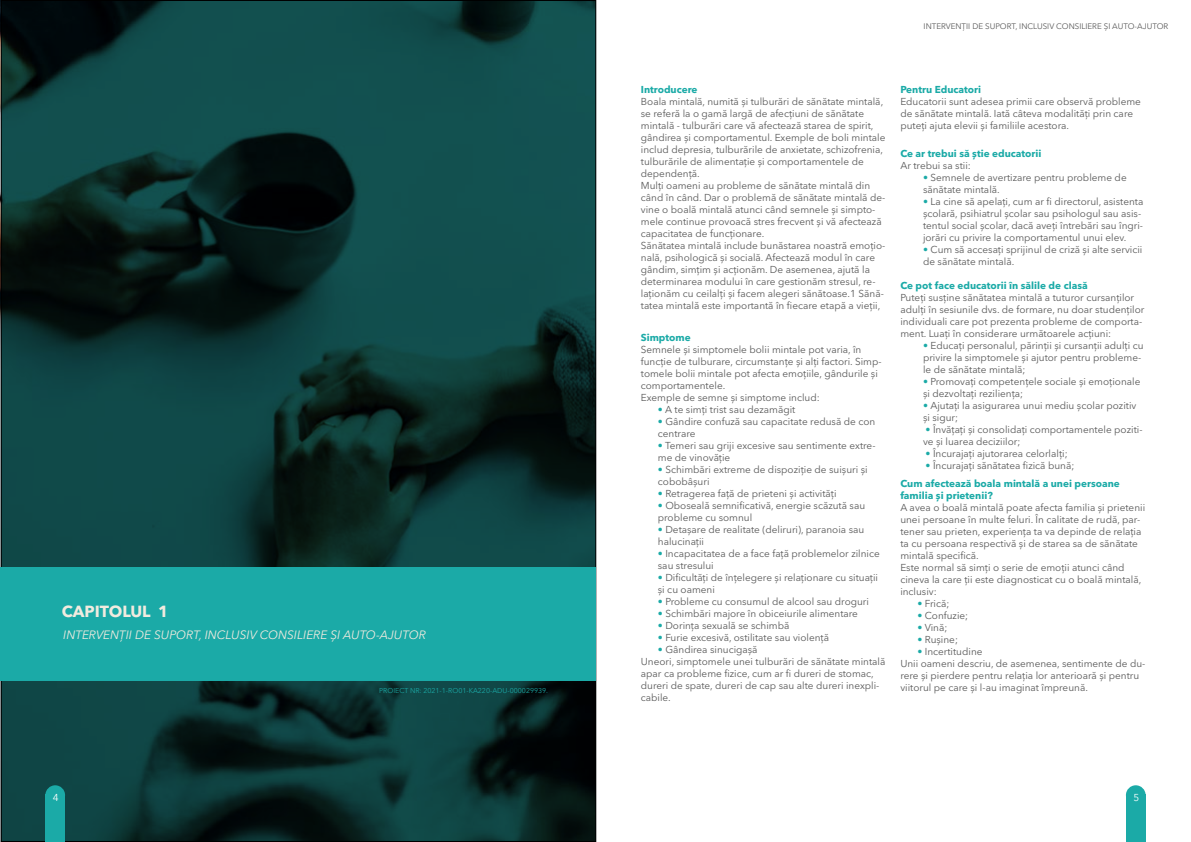
<style>
.page{position:relative;width:1191px;height:842px;background:#fff}
.page>*{position:absolute;margin:0;border:0;box-sizing:border-box;transform-origin:0 0}
.t1{font:700 16px "Avenir Next LT Pro";color:#f2ebdf}
.t2{font:italic 12px "Avenir Next LT Pro";color:#f2ebdf}
.t3{font:10px/12px "Avenir Next LT Pro";color:#595959}
.t4{font:700 10px/18px "Avenir Next LT Pro";color:#1baaa7}
.t5{font:10px "Avenir Next LT Pro";color:#fff}
.t6{font:8px "Avenir Next LT Pro";color:#595959}
.t7{font:7px "Avenir Next LT Pro";color:#1baaa7}
.s1{color:#1baaa7}
.s2{font-weight:400}
.s3{font-weight:400;color:#595959}
</style>
<div class="page">
<div style="left:1125px;top:785px;width:20px;height:20px;background:#1baaa7;border-radius:50%"></div>
<div style="left:1125px;top:794px;width:20px;height:48px;background:#1baaa7"></div>
<svg style="left:3px;top:2px;width:591px;height:838px;background:#0c3836"></svg>
<div style="left:45px;top:785px;width:20px;height:20px;background:#1baaa7;border-radius:50%"></div>
<div style="left:45px;top:794px;width:20px;height:48px;background:#1baaa7"></div>
<div style="left:0;top:567px;width:595px;height:113px;background:#1baaa7"></div>
<h1 class="t1" style="left:62px;top:602px;width:108px">CAPITOLUL 1</h1>
<h1 class="t1" style="left:61px;top:607px;width:76px">CHAPTER</h1>
<p class="t2" style="left:63px;top:628px;width:364px">INTERVENȚII DE SUPORT, INCLUSIV CONSILIERE ȘI AUTO-AJUTOR</p>
<p class="t5" style="left:42px;top:792px;width:18px">4 4</p>
<p class="t7" style="left:379px;top:687px;width:170px">PROIECT NR: 2021-1-RO01-KA220-ADU-000029939.</p>
<p class="t6" style="left:923px;top:21px;width:246px">INTERVENȚII DE SUPORT, INCLUSIV CONSILIERE ȘI AUTO-AJUTOR</p>
<p class="t4" style="left:641px;top:80px;width:58px">Introducere</p>
<p class="t3" style="left:641px;top:95px;width:246px">Boala mintală, numită și tulburări de sănătate mintală, se referă la o gamă largă de afecțiuni de sănătate mintală - tulburări care vă afectează starea de spirit, gândirea și comportamentul. Exemple de boli mintale includ depresia, tulburările de anxietate, schizofrenia, tulburările de alimentație și comportamentele de dependență.<br>Mulți oameni au probleme de sănătate mintală din când în când. Dar o problemă de sănătate mintală de&shy;vine o boală mintală atunci când semnele și simpto&shy;mele continue provoacă stres frecvent și vă afectează capacitatea de funcționare.<br>Sănătatea mintală include bunăstarea noastră emoțio&shy;nală, psihologică și socială. Afectează modul în care gândim, simțim și acționăm. De asemenea, ajută la determinarea modului în care gestionăm stresul, re&shy;laționăm cu ceilalți și facem alegeri sănătoase.1 Sănă&shy;tatea mintală este importantă în fiecare etapă a vieții,</p>
<p class="t4" style="left:641px;top:328px;width:51px">Simptome</p>
<p class="t3" style="left:641px;top:343px;width:242px">Semnele și simptomele bolii mintale pot varia, în funcție de tulburare, circumstanțe și alți factori. Simp&shy;tomele bolii mintale pot afecta emoțiile, gândurile și comportamentele.<br>Exemple de semne și simptome includ:</p>
<p class="t3" style="left:658px;top:403px;width:139px"><span class="s1">•</span> A te simți trist sau dezamăgit</p>
<p class="t3" style="left:658px;top:415px;width:219px"><span class="s1">•</span> Gândire confuză sau capacitate redusă de con centrare</p>
<p class="t3" style="left:658px;top:439px;width:219px"><span class="s1">•</span> Temeri sau griji excesive sau sentimente extre&shy;me de vinovăție</p>
<p class="t3" style="left:658px;top:463px;width:211px"><span class="s1">•</span> Schimbări extreme de dispoziție de suișuri și cobobâșuri</p>
<p class="t3" style="left:658px;top:487px;width:180px"><span class="s1">•</span> Retragerea față de prieteni și activități</p>
<p class="t3" style="left:658px;top:499px;width:209px"><span class="s1">•</span> Oboseală semnificativă, energie scăzută sau probleme cu somnul</p>
<p class="t3" style="left:658px;top:523px;width:208px"><span class="s1">•</span> Detașare de realitate (deliruri), paranoia sau halucinații</p>
<p class="t3" style="left:658px;top:547px;width:223px"><span class="s1">•</span> Incapacitatea de a face față problemelor zilnice sau stresului</p>
<p class="t3" style="left:658px;top:571px;width:222px"><span class="s1">•</span> Dificultăți de înțelegere și relaționare cu situații și cu oameni</p>
<p class="t3" style="left:658px;top:595px;width:213px"><span class="s1">•</span> Probleme cu consumul de alcool sau droguri</p>
<p class="t3" style="left:658px;top:607px;width:202px"><span class="s1">•</span> Schimbări majore în obiceiurile alimentare</p>
<p class="t3" style="left:658px;top:619px;width:133px"><span class="s1">•</span> Dorința sexuală se schimbă</p>
<p class="t3" style="left:658px;top:631px;width:173px"><span class="s1">•</span> Furie excesivă, ostilitate sau violență</p>
<p class="t3" style="left:641px;top:643px;width:246px;text-indent:17px"><span class="s1">•</span> Gândirea sinucigașă<br>Uneori, simptomele unei tulburări de sănătate mintală apar ca probleme fizice, cum ar fi dureri de stomac, dureri de spate, dureri de cap sau alte dureri inexpli&shy;cabile.</p>
<p class="t4" style="left:900px;top:80px;width:82px">Pentru Educatori</p>
<p class="t3" style="left:900px;top:95px;width:242px">Educatorii sunt adesea primii care observă probleme de sănătate mintală. Iată câteva modalități prin care puteți ajuta elevii și familiile acestora.</p>
<p class="t4" style="left:900px;top:145px;width:142px">Ce ar trebui să știe educatorii</p>
<p class="t3" style="left:900px;top:160px;width:72px">Ar trebui sa stii:</p>
<p class="t3" style="left:923px;top:172px;width:205px"><span class="s1">•</span> Semnele de avertizare pentru probleme de sănătate mintală.</p>
<p class="t3" style="left:923px;top:196px;width:222px"><span class="s1">•</span> La cine să apelați, cum ar fi directorul, asistenta școlară, psihiatrul școlar sau psihologul sau asis&shy;tentul social școlar, dacă aveți întrebări sau îngri&shy;jorări cu privire la comportamentul unui elev.</p>
<p class="t3" style="left:923px;top:244px;width:221px"><span class="s1">•</span> Cum să accesați sprijinul de criză și alte servicii de sănătate mintală.</p>
<p class="t4" style="left:900px;top:277px;width:189px">Ce pot face educatorii în sălile de clasă</p>
<p class="t3" style="left:900px;top:292px;width:246px">Puteți susține sănătatea mintală a tuturor cursanților adulți în sesiunile dvs. de formare, nu doar studenților individuali care pot prezenta probleme de comporta&shy;ment. Luați în considerare următoarele acțiuni:</p>
<p class="t3" style="left:923px;top:340px;width:222px"><span class="s1">•</span> Educați personalul, părinții și cursanții adulți cu privire la simptomele și ajutor pentru probleme&shy;le de sănătate mintală;</p>
<p class="t3" style="left:923px;top:376px;width:219px"><span class="s1">•</span> Promovați competențele sociale și emoționale și dezvoltați reziliența;</p>
<p class="t3" style="left:923px;top:400px;width:215px"><span class="s1">•</span> Ajutați la asigurarea unui mediu școlar pozitiv și sigur;</p>
<p class="t3" style="left:923px;top:424px;width:221px"><span class="s1">•</span> Învățați și consolidați comportamentele poziti&shy;ve și luarea deciziilor;</p>
<p class="t3" style="left:925px;top:448px;width:144px"><span class="s1">•</span> Încurajați ajutorarea celorlalți;</p>
<p class="t4" style="left:900px;top:457px;width:221px;text-indent:25px"><span class="s2">•</span> <span class="s3">Încurajați sănătatea fizică bună;<br></span>Cum afectează boala mintală a unei persoane</p>
<p class="t4" style="left:900px;top:487px;width:94px">familia și prietenii?</p>
<p class="t3" style="left:900px;top:502px;width:246px">A avea o boală mintală poate afecta familia și prietenii unei persoane în multe feluri. În calitate de rudă, par&shy;tener sau prieten, experiența ta va depinde de relația ta cu persoana respectivă și de starea sa de sănătate mintală specifică.<br>Este normal să simți o serie de emoții atunci când cineva la care ții este diagnosticat cu o boală mintală, inclusiv:</p>
<p class="t3" style="left:917px;top:598px;width:34px"><span class="s1">•</span> Frică;</p>
<p class="t3" style="left:917px;top:610px;width:52px"><span class="s1">•</span> Confuzie;</p>
<p class="t3" style="left:917px;top:622px;width:32px"><span class="s1">•</span> Vină;</p>
<p class="t3" style="left:917px;top:634px;width:42px"><span class="s1">•</span> Rușine;</p>
<p class="t3" style="left:900px;top:646px;width:247px;text-indent:17px"><span class="s1">•</span> Incertitudine<br>Unii oameni descriu, de asemenea, sentimente de du&shy;rere și pierdere pentru relația lor anterioară și pentru viitorul pe care și l-au imaginat împreună.</p>
<p class="t5" style="left:1133px;top:792px;width:7px">5</p>
</div>
